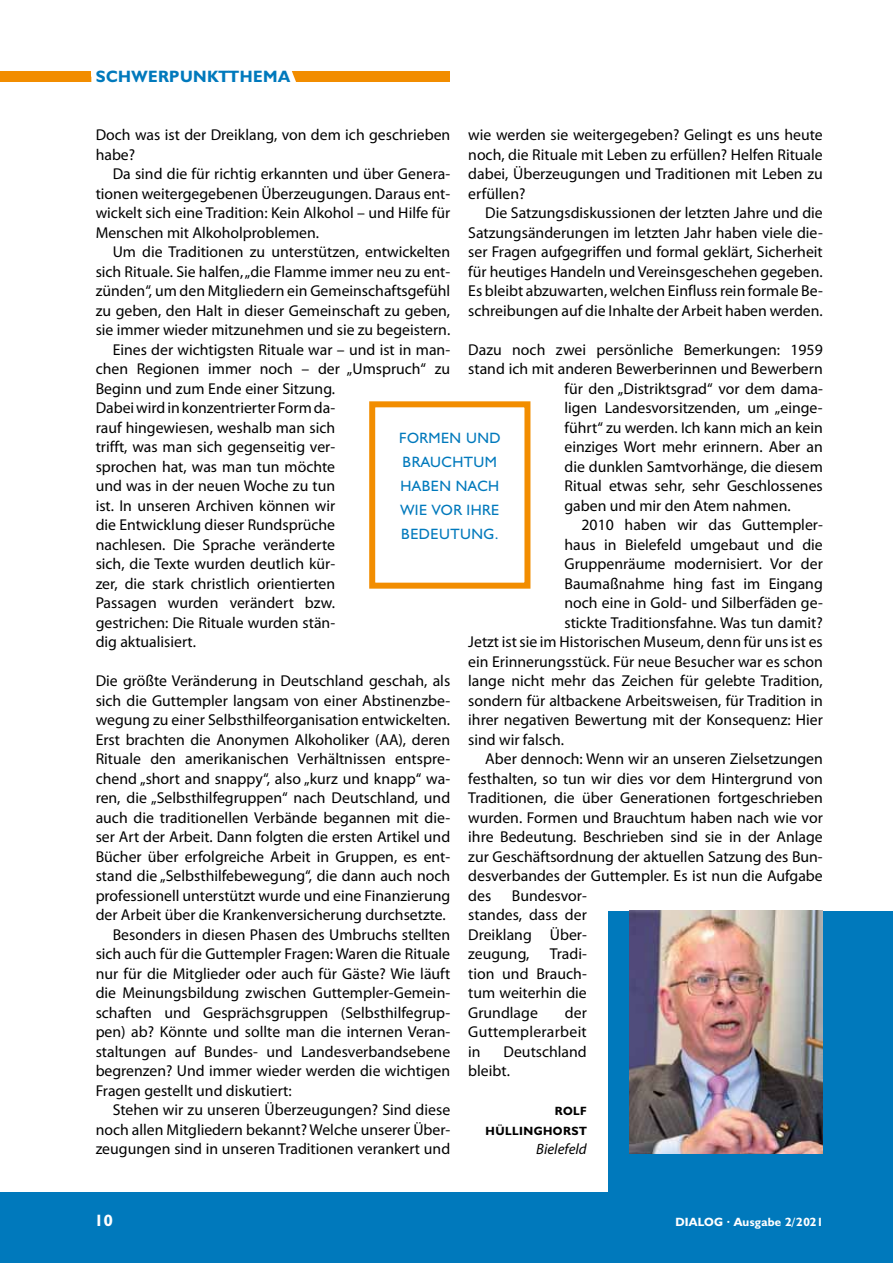
<style>
.page{position:relative;width:893px;height:1263px;background:#fff}
.page>*{position:absolute;margin:0;border:0;box-sizing:border-box;transform-origin:0 0}
.t1{font:700 16.5px "Humanist 521 BT";letter-spacing:.03em;color:#0079bc}
.t2{font:700 16.5px "Humanist 521 BT";color:#fff}
.t3{font:15.75px/19.5px "Myriad Pro";color:#000;text-align:justify}
.t4{font:15px/24px "Humanist 521 BT";letter-spacing:.03em;color:#0079bc}
.t5{font:italic 15px "Myriad Pro";color:#000}
.t6{font:700 12px "Humanist 521 BT";letter-spacing:.02em;color:#fff}
.t7{font:700 12px/19.5px "Humanist 521 BT";letter-spacing:.04em;color:#000;text-align:right}
</style>
<div class="page">
<div style="left:0;top:71px;width:450px;height:11px;background:#f28d00"></div>
<div style="left:91px;top:71px;width:205px;height:11px;background:#fff"></div>
<div style="left:0;top:1192px;width:893px;height:71px;background:#0079bc"></div>
<div style="left:608px;top:911px;width:285px;height:288px;background:#0079bc"></div>
<img style="left:629px;top:911px;width:194px;height:243px">
<div style="left:369px;top:401px;width:161px;height:188px;border:6px solid #f28d00"></div>
<p class="t1" style="left:96px;top:66px;width:196px">SCHWERPUNKTTHEMA</p>
<p class="t3" style="left:468px;top:125px;width:356px">wie werden sie weitergegeben? Gelingt es uns heute noch, die Rituale mit Leben zu erfüllen? Helfen Rituale dabei, Überzeugungen und Traditionen mit Leben zu erfüllen?</p>
<p class="t3" style="left:468px;top:203px;width:356px;text-indent:17px">Die Satzungsdiskussionen der letzten Jahre und die Satzungsänderungen im letzten Jahr haben viele die&shy;ser Fragen aufgegriffen und formal geklärt, Sicherheit für heutiges Handeln und Vereinsgeschehen gegeben.<br>Es bleibt abzuwarten, welchen Einfluss rein formale Be&shy;schreibungen auf die Inhalte der Arbeit haben werden.</p>
<p class="t3" style="left:468px;top:339px;width:356px">Dazu noch zwei persönliche Bemerkungen: 1959</p>
<p class="t3" style="left:468px;top:359px;width:356px">stand ich mit anderen Bewerberinnen und Bewerbern</p>
<p class="t3" style="left:564px;top:378px;width:260px">für den „Distriktsgrad“ vor dem dama-</p>
<p class="t3" style="left:564px;top:398px;width:260px">ligen Landesvorsitzenden, um „einge-</p>
<p class="t3" style="left:564px;top:417px;width:260px">führt“ zu werden. Ich kann mich an kein</p>
<p class="t3" style="left:564px;top:437px;width:260px">einziges Wort mehr erinnern. Aber an</p>
<p class="t3" style="left:564px;top:456px;width:260px">die dunklen Samtvorhänge, die diesem</p>
<p class="t3" style="left:564px;top:476px;width:260px">Ritual etwas sehr, sehr Geschlossenes</p>
<p class="t3" style="left:564px;top:495px;width:228px">gaben und mir den Atem nahmen.</p>
<p class="t3" style="left:581px;top:515px;width:243px">2010 haben wir das Guttempler-</p>
<p class="t3" style="left:564px;top:534px;width:260px">haus in Bielefeld umgebaut und die</p>
<p class="t3" style="left:564px;top:554px;width:260px">Gruppenräume modernisiert. Vor der</p>
<p class="t3" style="left:564px;top:573px;width:260px">Baumaßnahme hing fast im Eingang</p>
<p class="t3" style="left:564px;top:593px;width:260px">noch eine in Gold- und Silberfäden ge-</p>
<p class="t3" style="left:564px;top:612px;width:260px">stickte Traditionsfahne. Was tun damit?</p>
<p class="t3" style="left:468px;top:632px;width:356px">Jetzt ist sie im Historischen Museum, denn für uns ist es</p>
<p class="t3" style="left:468px;top:651px;width:356px">ein Erinnerungsstück. Für neue Besucher war es schon</p>
<p class="t3" style="left:468px;top:671px;width:356px">lange nicht mehr das Zeichen für gelebte Tradition,</p>
<p class="t3" style="left:468px;top:690px;width:356px">sondern für altbackene Arbeitsweisen, für Tradition in</p>
<p class="t3" style="left:468px;top:710px;width:356px">ihrer negativen Bewertung mit der Konsequenz: Hier</p>
<p class="t3" style="left:468px;top:729px;width:97px">sind wir falsch.</p>
<p class="t3" style="left:485px;top:749px;width:339px">Aber dennoch: Wenn wir an unseren Zielsetzungen</p>
<p class="t3" style="left:468px;top:768px;width:356px">festhalten, so tun wir dies vor dem Hintergrund von</p>
<p class="t3" style="left:468px;top:788px;width:356px">Traditionen, die über Generationen fortgeschrieben</p>
<p class="t3" style="left:468px;top:807px;width:356px">wurden. Formen und Brauchtum haben nach wie vor</p>
<p class="t3" style="left:468px;top:827px;width:356px">ihre Bedeutung. Beschrieben sind sie in der Anlage</p>
<p class="t3" style="left:468px;top:846px;width:356px">zur Geschäftsordnung der aktuellen Satzung des Bun-</p>
<p class="t3" style="left:468px;top:866px;width:356px">desverbandes der Guttempler. Es ist nun die Aufgabe</p>
<p class="t3" style="left:468px;top:885px;width:25px">des</p>
<p class="t3" style="left:96px;top:125px;width:356px">Doch was ist der Dreiklang, von dem ich geschrieben habe?</p>
<p class="t3" style="left:96px;top:164px;width:356px;text-indent:17px">Da sind die für richtig erkannten und über Genera&shy;tionen weitergegebenen Überzeugungen. Daraus ent&shy;wickelt sich eine Tradition: Kein Alkohol – und Hilfe für Menschen mit Alkoholproblemen.</p>
<p class="t3" style="left:113px;top:242px;width:339px">Um die Traditionen zu unterstützen, entwickelten</p>
<p class="t3" style="left:96px;top:261px;width:356px">sich Rituale. Sie halfen, „die Flamme immer neu zu ent-</p>
<p class="t3" style="left:96px;top:281px;width:356px">zünden“, um den Mitgliedern ein Gemeinschaftsgefühl</p>
<p class="t3" style="left:96px;top:300px;width:356px">zu geben, den Halt in dieser Gemeinschaft zu geben,</p>
<p class="t3" style="left:96px;top:320px;width:356px">sie immer wieder mitzunehmen und sie zu begeistern.</p>
<p class="t3" style="left:113px;top:339px;width:339px">Eines der wichtigsten Rituale war – und ist in man-</p>
<p class="t3" style="left:96px;top:359px;width:356px">chen Regionen immer noch – der „Umspruch“ zu</p>
<p class="t3" style="left:96px;top:378px;width:241px">Beginn und zum Ende einer Sitzung.</p>
<p class="t3" style="left:96px;top:398px;width:241px">Dabei wird in konzentrierter Form da-</p>
<p class="t3" style="left:96px;top:417px;width:241px">rauf hingewiesen, weshalb man sich</p>
<p class="t3" style="left:96px;top:437px;width:241px">trifft, was man sich gegenseitig ver-</p>
<p class="t3" style="left:96px;top:456px;width:241px">sprochen hat, was man tun möchte</p>
<p class="t3" style="left:96px;top:476px;width:241px">und was in der neuen Woche zu tun</p>
<p class="t3" style="left:96px;top:495px;width:241px">ist. In unseren Archiven können wir</p>
<p class="t3" style="left:96px;top:515px;width:241px">die Entwicklung dieser Rundsprüche</p>
<p class="t3" style="left:96px;top:534px;width:241px">nachlesen. Die Sprache veränderte</p>
<p class="t3" style="left:96px;top:554px;width:241px">sich, die Texte wurden deutlich kür-</p>
<p class="t3" style="left:96px;top:573px;width:241px">zer, die stark christlich orientierten</p>
<p class="t3" style="left:96px;top:593px;width:241px">Passagen wurden verändert bzw.</p>
<p class="t3" style="left:96px;top:612px;width:241px">gestrichen: Die Rituale wurden stän-</p>
<p class="t3" style="left:96px;top:632px;width:102px">dig aktualisiert.</p>
<p class="t3" style="left:96px;top:671px;width:356px">Die größte Veränderung in Deutschland geschah, als</p>
<p class="t3" style="left:96px;top:690px;width:356px">sich die Guttempler langsam von einer Abstinenzbe-</p>
<p class="t3" style="left:96px;top:710px;width:356px">wegung zu einer Selbsthilfeorganisation entwickelten.</p>
<p class="t3" style="left:96px;top:729px;width:356px">Erst brachten die Anonymen Alkoholiker (AA), deren</p>
<p class="t3" style="left:96px;top:749px;width:356px">Rituale den amerikanischen Verhältnissen entspre-</p>
<p class="t3" style="left:96px;top:768px;width:356px">chend „short and snappy“, also „kurz und knapp“ wa-</p>
<p class="t3" style="left:96px;top:788px;width:356px">ren, die „Selbsthilfegruppen“ nach Deutschland, und</p>
<p class="t3" style="left:96px;top:807px;width:356px">auch die traditionellen Verbände begannen mit die-</p>
<p class="t3" style="left:96px;top:827px;width:356px">ser Art der Arbeit. Dann folgten die ersten Artikel und</p>
<p class="t3" style="left:96px;top:846px;width:356px">Bücher über erfolgreiche Arbeit in Gruppen, es ent-</p>
<p class="t3" style="left:96px;top:866px;width:356px">stand die „Selbsthilfebewegung“, die dann auch noch</p>
<p class="t3" style="left:96px;top:885px;width:356px">professionell unterstützt wurde und eine Finanzierung</p>
<p class="t3" style="left:96px;top:905px;width:352px">der Arbeit über die Krankenversicherung durchsetzte.</p>
<p class="t3" style="left:113px;top:924px;width:339px">Besonders in diesen Phasen des Umbruchs stellten</p>
<p class="t3" style="left:96px;top:944px;width:356px">sich auch für die Guttempler Fragen: Waren die Rituale</p>
<p class="t3" style="left:96px;top:963px;width:356px">nur für die Mitglieder oder auch für Gäste? Wie läuft</p>
<p class="t3" style="left:96px;top:983px;width:356px">die Meinungsbildung zwischen Guttempler-Gemein-</p>
<p class="t3" style="left:96px;top:1002px;width:356px">schaften und Gesprächsgruppen (Selbsthilfegrup-</p>
<p class="t3" style="left:96px;top:1022px;width:356px">pen) ab? Könnte und sollte man die internen Veran-</p>
<p class="t3" style="left:96px;top:1041px;width:356px">staltungen auf Bundes- und Landesverbandsebene</p>
<p class="t3" style="left:96px;top:1061px;width:356px">begrenzen? Und immer wieder werden die wichtigen</p>
<p class="t3" style="left:96px;top:1080px;width:197px">Fragen gestellt und diskutiert:</p>
<p class="t3" style="left:113px;top:1100px;width:339px">Stehen wir zu unseren Überzeugungen? Sind diese</p>
<p class="t3" style="left:96px;top:1119px;width:356px">noch allen Mitgliedern bekannt? Welche unserer Über-</p>
<p class="t3" style="left:96px;top:1139px;width:356px">zeugungen sind in unseren Traditionen verankert und</p>
<p class="t4" style="left:399px;top:425px;width:103px">FORMEN UND<br>BRAUCHTUM<br>HABEN NACH<br>WIE VOR IH RE<br>BEDEUTUNG.</p>
<p class="t3" style="left:468px;top:885px;width:120px;text-indent:44px">Bundesvor&shy;standes, dass der Dreiklang Über&shy;zeugung,</p>
<p class="t3" style="left:468px;top:944px;width:120px;text-indent:81px">Tradi&shy;tion und Brauch&shy;tum weiterhin die Grundlage</p>
<p class="t3" style="left:468px;top:1002px;width:120px;text-indent:97px">der Guttemplerarbeit in</p>
<p class="t3" style="left:468px;top:1041px;width:120px;text-indent:35px">Deutschland bleibt.</p>
<p class="t7" style="left:485px;top:1101px;width:103px">ROLF<br>HÜLLINGHORST</p>
<p class="t5" style="left:536px;top:1140px;width:52px">Bielefeld</p>
<p class="t2" style="left:94px;top:1210px;width:20px">10</p>
<p class="t6" style="left:675px;top:1214px;width:149px">DIALOG · AUSGABE 2/2021</p>
</div>
